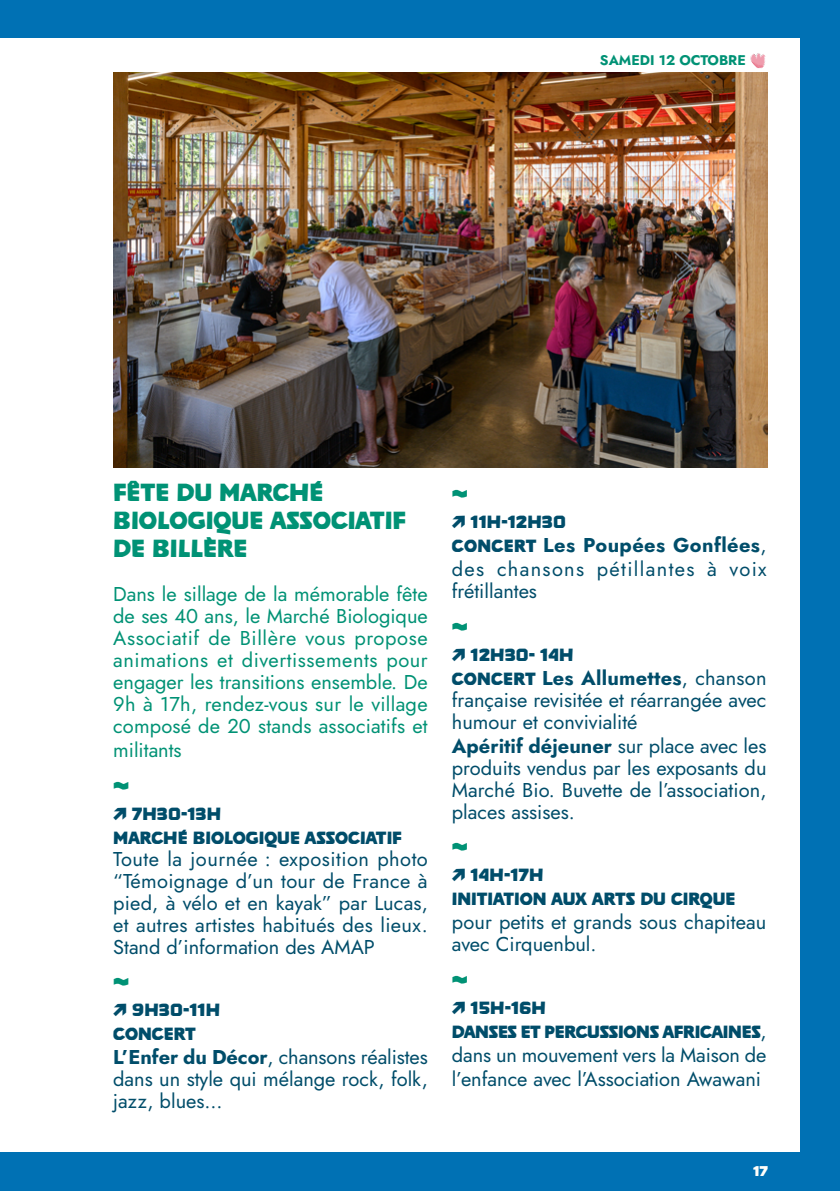
<style>
.page{position:relative;width:840px;height:1191px;background:#fff}
.page>*{position:absolute;margin:0;border:0;box-sizing:border-box;transform-origin:0 0}
.t1{font:500 32px "Poleno";color:#009275}
.t2{font:500 28px/28px "Poleno";color:#009275}
.t3{font:20px/22px "Jost";color:#004d6a;text-align:justify}
.t4{font:20px/22px "Jost";letter-spacing:.01em;color:#009275;text-align:justify}
.t5{font:500 20px/24px "Poleno";color:#004d6a}
.t6{font:20px/24px "Jost";letter-spacing:.065em;color:#004d6a}
.t7{font:500 16px "Poleno";color:#fffefa}
.t8{font:700 14px "Jost";color:#009275}
.s1{font-weight:700}
.s2{font-family:"Poleno";font-weight:500}
.s3{font-family:"Jost";font-weight:400}
</style>
<div class="page">
<div style="left:0;top:0;width:839px;height:1191px;background:#0071b4"></div>
<div style="left:0;top:39px;width:798px;height:1113px;background:#fff"></div>
<img style="left:113px;top:72px;width:654px;height:396px">
<img style="left:750px;top:53px;width:16px;height:15px">
<p class="t8" style="left:599px;top:50px;width:147px">SAMEDI 12 OCTOBRE</p>
<h2 class="t2" style="left:113px;top:478px;width:294px">FÊTE DU MARCHÉ<br>BIOLOGIQUE ASSOCIATIF<br>DE BILLÈRE</h2>
<p class="t4" style="left:113px;top:583px;width:316px">Dans le sillage de la mémorable fête de ses 40 ans, le Marché Biologique Associatif de Billère vous propose animations et divertissements pour engager les transitions ensemble. De 9h à 17h, rendez-vous sur le village composé de 20 stands associatifs et</p>
<p class="t4" style="left:113px;top:739px;width:70px">militants</p>
<h1 class="t1" style="left:113px;top:768px;width:18px">~</h1>
<p class="t5" style="left:113px;top:801px;width:290px">↗ 7H30-13H<br>MARCHÉ BIOLOGIQUE ASSOCIATIF</p>
<p class="t3" style="left:113px;top:848px;width:316px">Toute la journée : exposition photo “Témoignage d’un tour de France à pied, à vélo et en kayak” par Lucas, et autres artistes habitués des lieux.<br>Stand d’information des AMAP</p>
<h1 class="t1" style="left:113px;top:964px;width:18px">~</h1>
<p class="t5" style="left:113px;top:997px;width:108px">↗ 9H30-11H<br>CONCERT</p>
<p class="t3" style="left:113px;top:1046px;width:316px"><span class="s1">L’Enfer du Décor</span>, chansons réalistes dans un style qui mélange rock, folk, jazz, blues...</p>
<h1 class="t1" style="left:451px;top:477px;width:18px">~</h1>
<p class="t5" style="left:451px;top:509px;width:115px">↗ 11H-12H30</p>
<p class="t6" style="left:451px;top:533px;width:316px"><span class="s2">CONCERT</span> <span class="s1">Les Poupées Gonflées</span>, des chansons pétillantes à voix</p>
<p class="t3" style="left:451px;top:580px;width:87px">frétillantes</p>
<h1 class="t1" style="left:451px;top:609px;width:18px">~</h1>
<p class="t5" style="left:451px;top:642px;width:123px">↗ 12H30- 14H</p>
<p class="t3" style="left:451px;top:667px;width:316px"><span class="s2">CONCERT</span> <span class="s1">Les Allumettes</span>, chanson française revisitée et réarrangée avec humour et convivialité</p>
<p class="t3" style="left:451px;top:735px;width:316px"><span class="s1">Apéritif déjeuner</span> sur place avec les produits vendus par les exposants du Marché Bio. Buvette de l’association, places assises.</p>
<h1 class="t1" style="left:451px;top:829px;width:18px">~</h1>
<p class="t5" style="left:451px;top:862px;width:285px">↗ 14H-17H<br>INITIATION AUX ARTS DU CIRQUE</p>
<p class="t3" style="left:451px;top:911px;width:316px">pour petits et grands sous chapiteau avec Cirquenbul.</p>
<h1 class="t1" style="left:451px;top:962px;width:18px">~</h1>
<p class="t5" style="left:451px;top:995px;width:316px">↗ 15H-16H<br>DANSES ET PERCUSSIONS AFRICAINES<span class="s3">,</span></p>
<p class="t3" style="left:451px;top:1042px;width:316px;line-height:24px">dans un mouvement vers la Maison de l’enfance avec l’Association Awawani</p>
<p class="t7" style="left:752px;top:1162px;width:16px">17</p>
</div>
